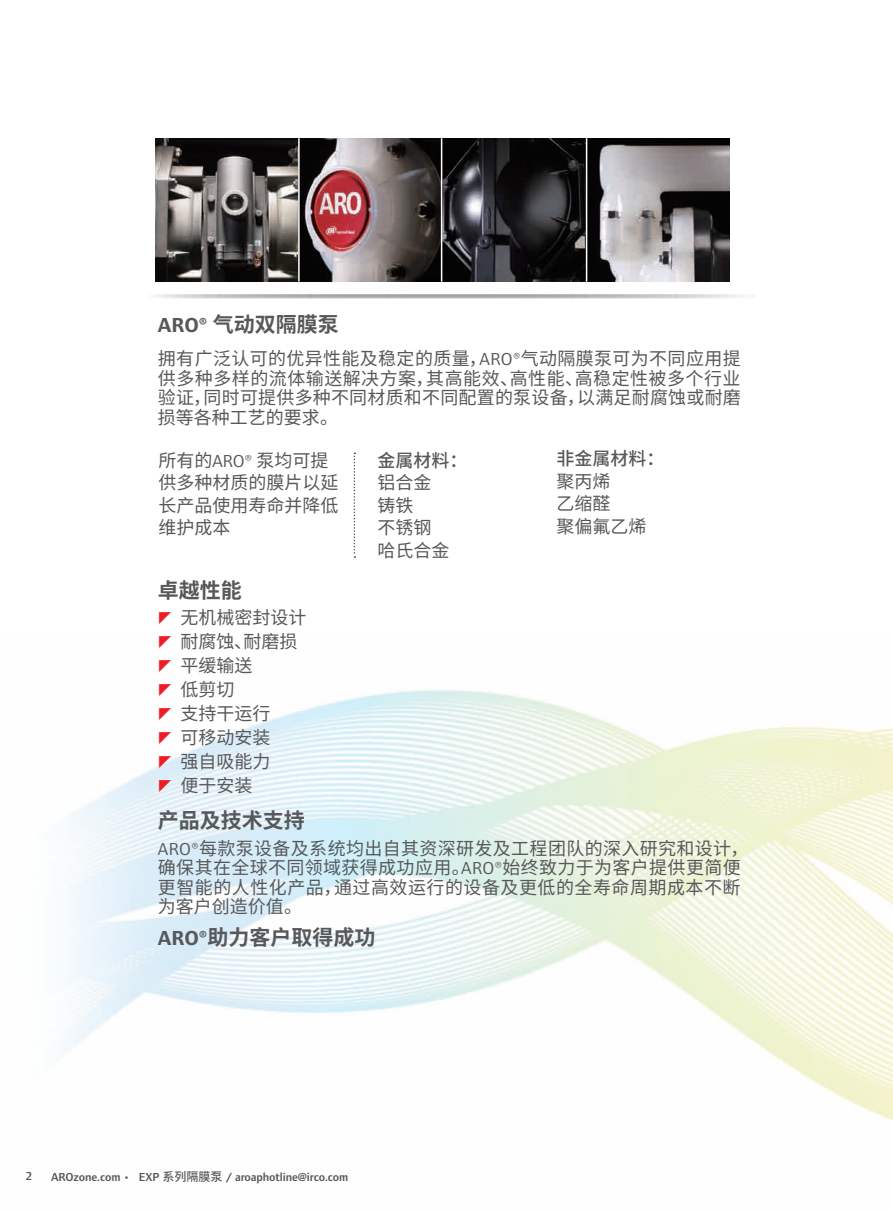
<style>
.page{position:relative;width:893px;height:1212px;background:#fff}
.page>*{position:absolute;margin:0;border:0;box-sizing:border-box;transform-origin:0 0}
.t1{font:700 21px "Source Han Sans CN";color:#57585a}
.t2{font:18px/22.5px "Source Han Sans CN";letter-spacing:.01em;color:#57585a}
.t3{font:500 18px "Source Han Sans CN";color:#57585a}
.t4{font:600 12px "Foundry Form Sans";letter-spacing:-.01em;color:#57585a}
.s1{font-family:"Foundry Form Sans"}
.s2{font-family:"Source Han Sans CN";font-weight:500}
</style>
<div class="page">
<img style="left:56px;top:690px;width:837px;height:431px">
<img style="left:155px;top:138px;width:574px;height:144px">
<hr style="left:298px;top:138px;width:2px;height:144px;background:#fff">
<hr style="left:441px;top:138px;width:1px;height:144px;background:#fff">
<hr style="left:586px;top:138px;width:1px;height:144px;background:#fff">
<svg style="left:354px;top:453px;width:1px;height:105px"></svg>
<svg style="left:155px;top:294px;width:599px;height:4px;background:#c0c0c0"></svg>
<svg style="left:159px;top:690px;width:12px;height:6px"></svg>
<svg style="left:159px;top:708px;width:12px;height:12px"></svg>
<svg style="left:159px;top:732px;width:12px;height:12px"></svg>
<svg style="left:159px;top:756px;width:12px;height:12px"></svg>
<svg style="left:159px;top:780px;width:12px;height:12px"></svg>
<p class="t1" style="left:158px;top:314px;width:182px"><span class="s1">ARO®</span> 气动双隔膜泵</p>
<p class="t2" style="left:158px;top:349px;width:584px;line-height:19.5px;text-align:justify">拥有广泛认可的优异性能及稳定的质量，<span class="s1">ARO®</span>气动隔膜泵可为不同应用提供多种多样的流体输送解决方案，其高能效、高性能、高稳定性被多个行业验证，同时可提供多种不同材质和不同配置的泵设备，以满足耐腐蚀或耐磨损等各种工艺的要求。</p>
<p class="t2" style="left:158px;top:449px;width:181px">所有的<span class="s1">ARO®</span> 泵均可提供多种材质的膜片以延长产品使用寿命并降低维护成本</p>
<p class="t3" style="left:377px;top:451px;width:91px">金属材料：</p>
<p class="t2" style="left:377px;top:471px;width:73px">铝合金铸铁<br>不锈钢哈氏合金</p>
<p class="t3" style="left:556px;top:450px;width:109px">非金属材料：</p>
<p class="t2" style="left:556px;top:470px;width:91px">聚丙烯<br>乙缩醛<br>聚偏氟乙烯</p>
<p class="t1" style="left:158px;top:580px;width:85px">卓越性能</p>
<p class="t2" style="left:180px;top:605px;width:127px;line-height:24px">无机械密封设计耐腐蚀、耐磨损平缓输送<br>低剪切<br>支持干运行<br>可移动安装<br>强自吸能力<br>便于安装</p>
<p class="t1" style="left:158px;top:810px;width:148px">产品及技术支持</p>
<p class="t2" style="left:158px;top:838px;width:592px;line-height:19.5px"><span class="s1">ARO®</span>每款泵设备及系统均出自其资深研发及工程团队的深入研究和设计，确保其在全球不同领域获得成功应用。<span class="s1">ARO®</span>始终致力于为客户提供更简便更智能的人性化产品，通过高效运行的设备及更低的全寿命周期成本不断为客户创造价值。</p>
<p class="t1" style="left:158px;top:926px;width:219px"><span class="s1">ARO®</span>助力客户取得成功</p>
<p class="t4" style="left:26px;top:1169px;width:9px">2</p>
<p class="t4" style="left:51px;top:1169px;width:299px">AROzone.com • EXP <span class="s2">系列隔膜泵</span> / aroaphotline@irco.com</p>
</div>
